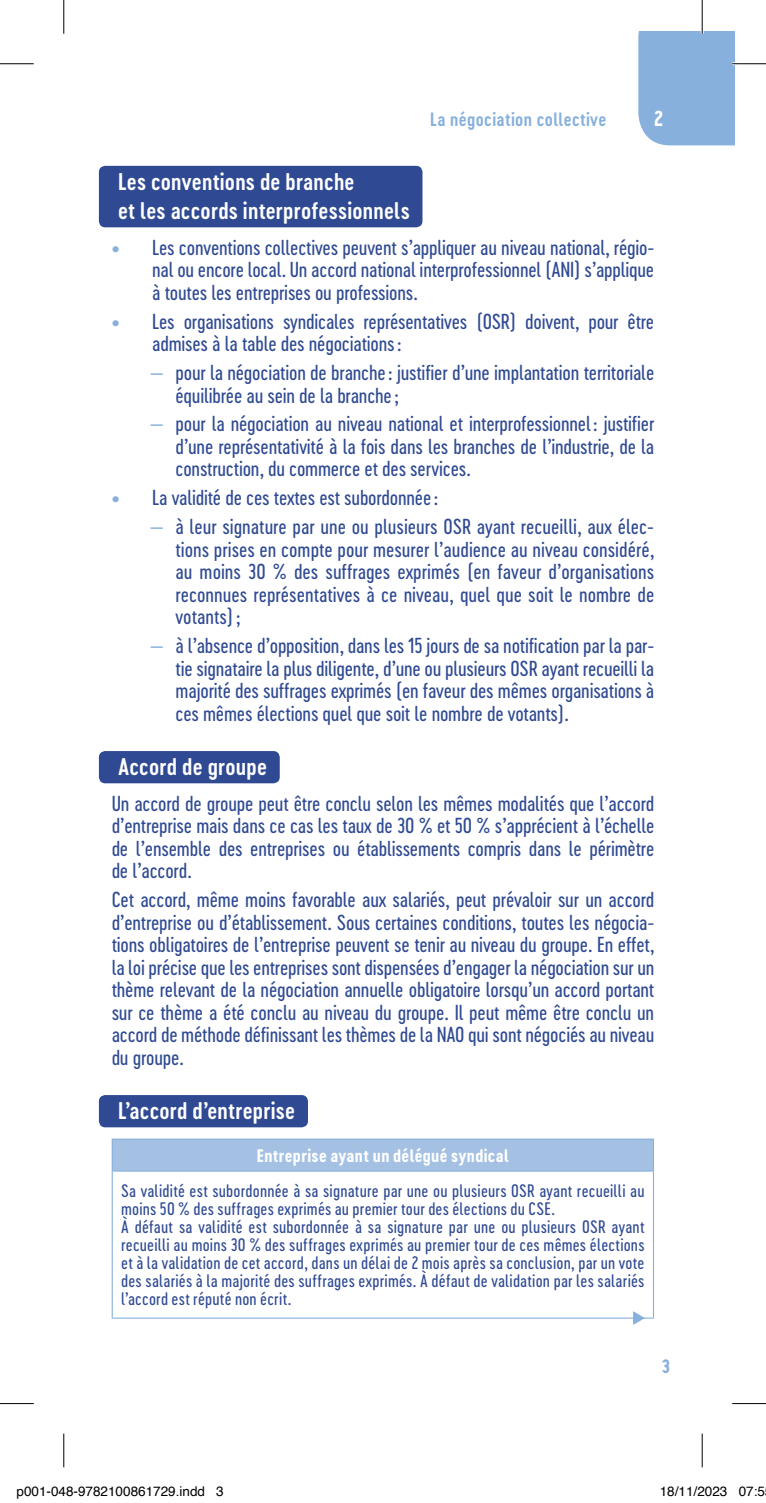
<style>
.page{position:relative;width:766px;height:1503px;background:#fff}
.page>*{position:absolute;margin:0;border:0;box-sizing:border-box;transform-origin:0 0}
.t1{font:22.5px/29.2px "Cervo Neue Semi Bold Neue";letter-spacing:.01em;color:#fff}
.t2{font:20.25px/22.5px "Cervo Neue Regular Neue";letter-spacing:-.01em;color:#2f4a93;text-align:justify}
.t3{font:20.25px "Cervo Neue Bold Neue";color:#fff}
.t4{font:18px "Cervo Neue Semi Bold Neue";letter-spacing:.02em;color:#87b0dd}
.t5{font:18px "Cervo Neue Bold Neue";color:#87b0dd}
.t6{font:16.88px/18px "Cervo Neue Regular Neue";letter-spacing:.01em;color:#2f4a93}
.t7{font:16.88px "Cervo Neue Bold Neue";letter-spacing:.02em;color:#fff}
.t8{font:13.5px "Helvetica";color:#000}
.s1{font-family:"Cervo Neue Bold Neue";color:#87b0dd}
.s2{color:#87b0dd}
</style>
<div class="page">
<div style="left:638px;top:32px;width:95px;height:113px;background:#87b0dd"></div>
<div style="left:99px;top:166px;width:323px;height:61px;background:#2f4a93;border-radius:6px"></div>
<div style="left:99px;top:751px;width:180px;height:32px;background:#2f4a93;border-radius:6px"></div>
<div style="left:99px;top:1095px;width:209px;height:32px;background:#2f4a93;border-radius:6px"></div>
<div style="left:112px;top:1139px;width:541px;height:32px;background:#a4c1e4"></div>
<hr style="left:112px;top:1171px;width:1px;height:146px;background:#87b0dd">
<hr style="left:652px;top:1171px;width:1px;height:146px;background:#87b0dd">
<hr style="left:112px;top:1138px;width:541px;height:1px;background:#87b0dd">
<hr style="left:112px;top:1139px;width:1px;height:31px;background:#87b0dd">
<hr style="left:652px;top:1139px;width:1px;height:31px;background:#87b0dd">
<hr style="left:112px;top:1170px;width:541px;height:1px;background:#87b0dd">
<hr style="left:112px;top:1317px;width:541px;height:1px;background:#87b0dd">
<svg style="left:632px;top:1311px;width:12px;height:13px"></svg>
<hr style="left:731px;top:62px;width:34px;height:3px;background:#fff">
<hr style="left:700px;top:0;width:3px;height:34px;background:#fff">
<hr style="left:0;top:63px;width:34px;height:1px;background:#000">
<hr style="left:731px;top:63px;width:34px;height:1px;background:#000">
<hr style="left:0;top:1403px;width:34px;height:1px;background:#000">
<hr style="left:731px;top:1403px;width:34px;height:1px;background:#000">
<hr style="left:63px;top:0;width:1px;height:34px;background:#000">
<hr style="left:63px;top:1433px;width:1px;height:34px;background:#000">
<hr style="left:701px;top:0;width:1px;height:34px;background:#000">
<hr style="left:701px;top:1433px;width:1px;height:34px;background:#000">
<p class="t4" style="left:430px;top:108px;width:178px">La négociation collective</p>
<p class="t3" style="left:654px;top:105px;width:11px">2</p>
<p class="t1" style="left:118px;top:167px;width:293px">Les conventions de branche<br>et les accords interprofessionnels</p>
<p class="t2" style="left:152px;top:236px;width:503px;text-indent:-41px"><span class="s1">•</span> Les conventions collectives peuvent s’appliquer au niveau national, régio&shy;nal ou encore local. Un accord national interprofessionnel (ANI) s’applique à toutes les entreprises ou professions.</p>
<p class="t2" style="left:152px;top:310px;width:503px;text-indent:-41px"><span class="s1">•</span> Les organisations syndicales représentatives (OSR) doivent, pour être admises à la table des négociations:</p>
<p class="t2" style="left:175px;top:361px;width:480px;text-indent:-26px"><span class="s2">—</span> pour la négociation de branche : justifier d’une implantation territoriale équilibrée au sein de la branche ;</p>
<p class="t2" style="left:175px;top:412px;width:480px;text-indent:-26px"><span class="s2">—</span> pour la négociation au niveau national et interprofessionnel: justifier d’une représentativité à la fois dans les branches de l’industrie, de la construction, du commerce et des services.</p>
<p class="t2" style="left:112px;top:486px;width:328px"><span class="s1">•</span> La validité de ces textes est subordonnée :</p>
<p class="t2" style="left:175px;top:515px;width:480px;text-indent:-26px"><span class="s2">—</span> à leur signature par une ou plusieurs OSR ayant recueilli, aux élec&shy;tions prises en compte pour mesurer l’audience au niveau considéré, au moins 30 % des suffrages exprimés (en faveur d’organisations reconnues représentatives à ce niveau, quel que soit le nombre de votants);</p>
<p class="t2" style="left:175px;top:634px;width:480px;text-indent:-26px"><span class="s2">—</span> à l’absence d’opposition, dans les 15 jours de sa notification par la par&shy;tie signataire la plus diligente, d’une ou plusieurs OSR ayant recueilli la majorité des suffrages exprimés (en faveur des mêmes organisations à ces mêmes élections quel que soit le nombre de votants).</p>
<p class="t1" style="left:118px;top:752px;width:150px">Accord de groupe</p>
<p class="t2" style="left:112px;top:792px;width:544px">Un accord de groupe peut être conclu selon les mêmes modalités que l’accord d’entreprise mais dans ce cas les taux de 30 % et 50 % s’apprécient à l’échelle de l’ensemble des entreprises ou établissements compris dans le périmètre de l’accord.</p>
<p class="t2" style="left:112px;top:888px;width:544px">Cet accord, même moins favorable aux salariés, peut prévaloir sur un accord d’entreprise ou d’établissement. Sous certaines conditions, toutes les négocia&shy;tions obligatoires de l’entreprise peuvent se tenir au niveau du groupe. En effet, la loi précise que les entreprises sont dispensées d’engager la négociation sur un thème relevant de la négociation annuelle obligatoire lorsqu’un accord portant sur ce thème a été conclu au niveau du groupe. Il peut même être conclu un accord de méthode définissant les thèmes de la NAO qui sont négociés au niveau du groupe.</p>
<p class="t1" style="left:118px;top:1096px;width:178px">L’accord d’entreprise</p>
<p class="t7" style="left:257px;top:1144px;width:253px">Entreprise ayant un délégué syndical</p>
<p class="t6" style="left:121px;top:1182px;width:524px">Sa validité est subordonnée à sa signature par une ou plusieurs OSR ayant recueilli au moins 50 % des suffrages exprimés au premier tour des élections du CSE.<br>À défaut sa validité est subordonnée à sa signature par une ou plusieurs OSR ayant recueilli au moins 30 % des suffrages exprimés au premier tour de ces mêmes élections et à la validation de cet accord, dans un délai de 2 mois après sa conclusion, par un vote des salariés à la majorité des suffrages exprimés. À défaut de validation par les salariés l’accord est réputé non écrit.</p>
<p class="t5" style="left:661px;top:1353px;width:10px">3</p>
<p class="t8" style="left:16px;top:1481px;width:209px">p001-048-9782100861729.indd 3</p>
<p class="t8" style="left:659px;top:1481px;width:107px">18/11/2023 07:5</p>
</div>
